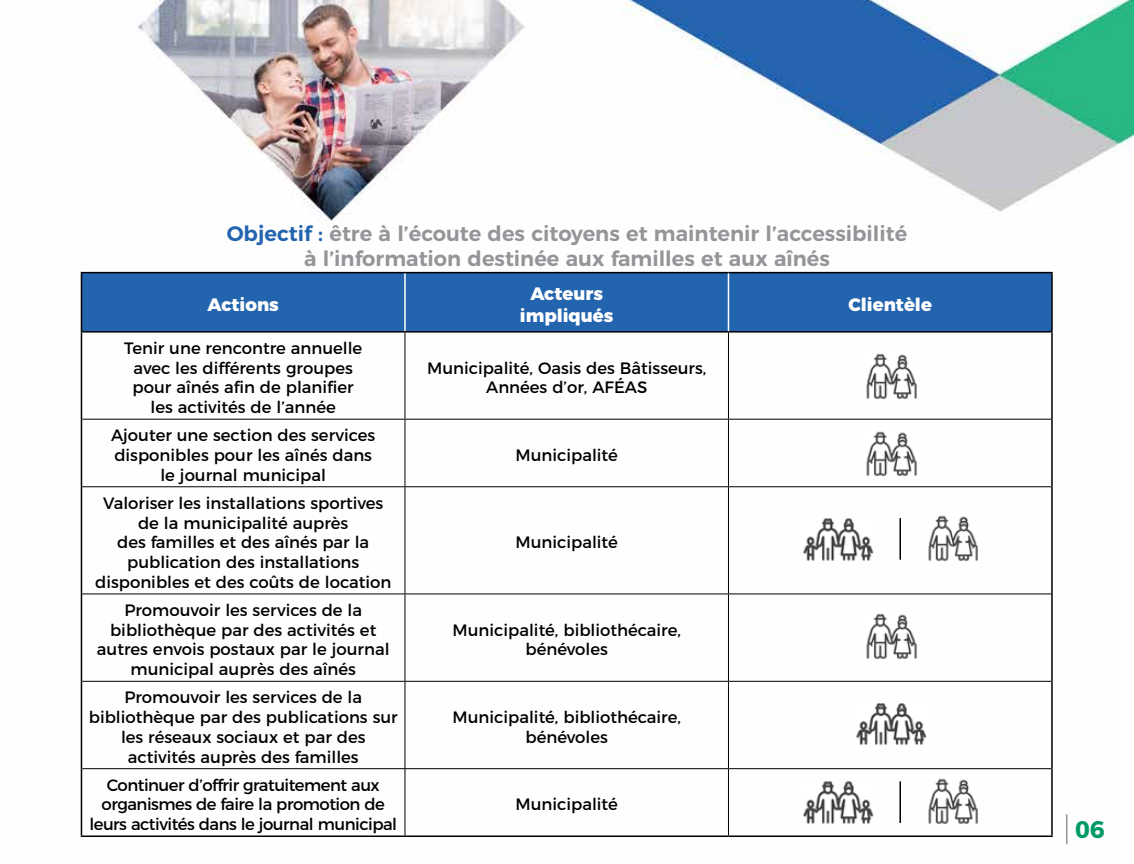
<style>
.page{position:relative;width:1134px;height:864px;background:#fff}
.page>*{position:absolute;margin:0;border:0;box-sizing:border-box;transform-origin:0 0}
.t1{font:700 24px "Montserrat";color:#009a67}
.t2{font:600 21px/25.2px "Montserrat";color:#939598;text-align:center}
.t3{font:800 18px/21.6px "Montserrat";color:#fff;text-align:center}
.t4{font:16.5px/19.8px "Montserrat";color:#000;text-align:center}
.t5{font:16.5px/19.8px "Montserrat";letter-spacing:-.03em;color:#000;text-align:center}
.s1{color:#2264ae}
</style>
<div class="page">
<img style="left:80px;top:0;width:1054px;height:845px">
<div style="left:82px;top:273px;width:969px;height:58px;background:#2264ae"></div>
<hr style="left:81px;top:272px;width:324px;height:1px;background:#000">
<hr style="left:81px;top:273px;width:1px;height:58px;background:#000">
<hr style="left:405px;top:272px;width:323px;height:1px;background:#000">
<hr style="left:728px;top:272px;width:325px;height:1px;background:#000">
<hr style="left:1051px;top:273px;width:2px;height:58px;background:#000">
<hr style="left:81px;top:333px;width:1px;height:86px;background:#000">
<hr style="left:1051px;top:333px;width:2px;height:86px;background:#000">
<hr style="left:81px;top:419px;width:1px;height:68px;background:#000">
<hr style="left:1051px;top:419px;width:2px;height:68px;background:#000">
<hr style="left:81px;top:487px;width:1px;height:107px;background:#000">
<hr style="left:1051px;top:487px;width:2px;height:107px;background:#000">
<hr style="left:81px;top:594px;width:1px;height:87px;background:#000">
<hr style="left:1051px;top:594px;width:2px;height:87px;background:#000">
<hr style="left:81px;top:681px;width:1px;height:88px;background:#000">
<hr style="left:1051px;top:681px;width:2px;height:88px;background:#000">
<hr style="left:81px;top:769px;width:1px;height:67px;background:#000">
<hr style="left:1051px;top:769px;width:2px;height:67px;background:#000">
<hr style="left:81px;top:836px;width:324px;height:1px;background:#000">
<hr style="left:405px;top:836px;width:323px;height:1px;background:#000">
<hr style="left:728px;top:836px;width:325px;height:1px;background:#000">
<hr style="left:404px;top:273px;width:2px;height:58px;background:#fff">
<hr style="left:728px;top:273px;width:1px;height:58px;background:#fff">
<hr style="left:405px;top:333px;width:1px;height:86px;background:#000">
<hr style="left:728px;top:333px;width:1px;height:86px;background:#000">
<hr style="left:405px;top:420px;width:1px;height:66px;background:#000">
<hr style="left:728px;top:420px;width:1px;height:66px;background:#000">
<hr style="left:405px;top:487px;width:1px;height:107px;background:#000">
<hr style="left:728px;top:487px;width:1px;height:107px;background:#000">
<hr style="left:405px;top:594px;width:1px;height:87px;background:#000">
<hr style="left:728px;top:594px;width:1px;height:87px;background:#000">
<hr style="left:405px;top:682px;width:1px;height:86px;background:#000">
<hr style="left:728px;top:682px;width:1px;height:86px;background:#000">
<hr style="left:405px;top:769px;width:1px;height:67px;background:#000">
<hr style="left:728px;top:769px;width:1px;height:67px;background:#000">
<hr style="left:82px;top:419px;width:323px;height:1px;background:#000">
<hr style="left:405px;top:419px;width:323px;height:1px;background:#000">
<hr style="left:728px;top:419px;width:323px;height:1px;background:#000">
<hr style="left:82px;top:486px;width:323px;height:1px;background:#000">
<hr style="left:405px;top:486px;width:323px;height:1px;background:#000">
<hr style="left:728px;top:486px;width:323px;height:1px;background:#000">
<hr style="left:82px;top:594px;width:323px;height:1px;background:#000">
<hr style="left:405px;top:594px;width:323px;height:1px;background:#000">
<hr style="left:728px;top:594px;width:323px;height:1px;background:#000">
<hr style="left:82px;top:681px;width:323px;height:1px;background:#000">
<hr style="left:405px;top:681px;width:323px;height:1px;background:#000">
<hr style="left:728px;top:681px;width:323px;height:1px;background:#000">
<hr style="left:82px;top:768px;width:323px;height:1px;background:#000">
<hr style="left:405px;top:768px;width:323px;height:1px;background:#000">
<hr style="left:728px;top:768px;width:323px;height:1px;background:#000">
<hr style="left:81px;top:331px;width:324px;height:2px;background:#000">
<hr style="left:405px;top:331px;width:323px;height:2px;background:#000">
<hr style="left:728px;top:331px;width:325px;height:2px;background:#000">
<hr style="left:1066px;top:814px;width:1px;height:30px;background:#939598">
<img style="left:863px;top:351px;width:56px;height:49px">
<img style="left:863px;top:429px;width:56px;height:48px">
<img style="left:863px;top:611px;width:56px;height:49px">
<img style="left:800px;top:517px;width:75px;height:46px">
<img style="left:925px;top:513px;width:55px;height:49px">
<hr style="left:899px;top:518px;width:2px;height:42px;background:#000">
<img style="left:800px;top:781px;width:75px;height:45px">
<img style="left:925px;top:776px;width:55px;height:49px">
<hr style="left:899px;top:781px;width:2px;height:42px;background:#000">
<img style="left:853px;top:702px;width:75px;height:45px">
<p class="t2" style="left:227px;top:219px;width:682px"><span class="s1">Objectif :</span> être à l’écoute des citoyens et maintenir l’accessibilité à l’information destinée aux familles et aux aînés</p>
<p class="t3" style="left:208px;top:292px;width:73px">Actions</p>
<p class="t3" style="left:520px;top:282px;width:95px">Acteurs impliqués</p>
<p class="t3" style="left:848px;top:292px;width:85px">Clientèle</p>
<p class="t4" style="left:124px;top:337px;width:240px">Tenir une rencontre annuelle avec les différents groupes pour aînés afin de planifier les activités de l’année</p>
<p class="t4" style="left:427px;top:356px;width:281px">Municipalité, Oasis des Bâtisseurs,<br>Années d’or, AFÉAS</p>
<p class="t4" style="left:111px;top:424px;width:266px">Ajouter une section des services disponibles pour les aînés dans le journal municipal</p>
<p class="t4" style="left:95px;top:492px;width:298px">Valoriser les installations sportives de la municipalité auprès<br>des familles et des aînés par la publication des installations disponibles et des coûts de location</p>
<p class="t4" style="left:97px;top:599px;width:294px">Promouvoir les services de la bibliothèque par des activités et autres envois postaux par le journal municipal auprès des aînés</p>
<p class="t4" style="left:89px;top:686px;width:310px">Promouvoir les services de la bibliothèque par des publications sur les réseaux sociaux et par des activités auprès des familles</p>
<p class="t5" style="left:89px;top:774px;width:309px">Continuer d’offrir gratuitement aux organismes de faire la promotion de leurs activités dans le journal municipal</p>
<p class="t4" style="left:516px;top:444px;width:104px">Municipalité</p>
<p class="t4" style="left:516px;top:531px;width:104px">Municipalité</p>
<p class="t4" style="left:453px;top:619px;width:230px">Municipalité, bibliothécaire, bénévoles</p>
<p class="t4" style="left:453px;top:706px;width:230px">Municipalité, bibliothécaire, bénévoles</p>
<p class="t4" style="left:516px;top:793px;width:104px">Municipalité</p>
<h1 class="t1" style="left:1075px;top:809px;width:31px">06</h1>
</div>
